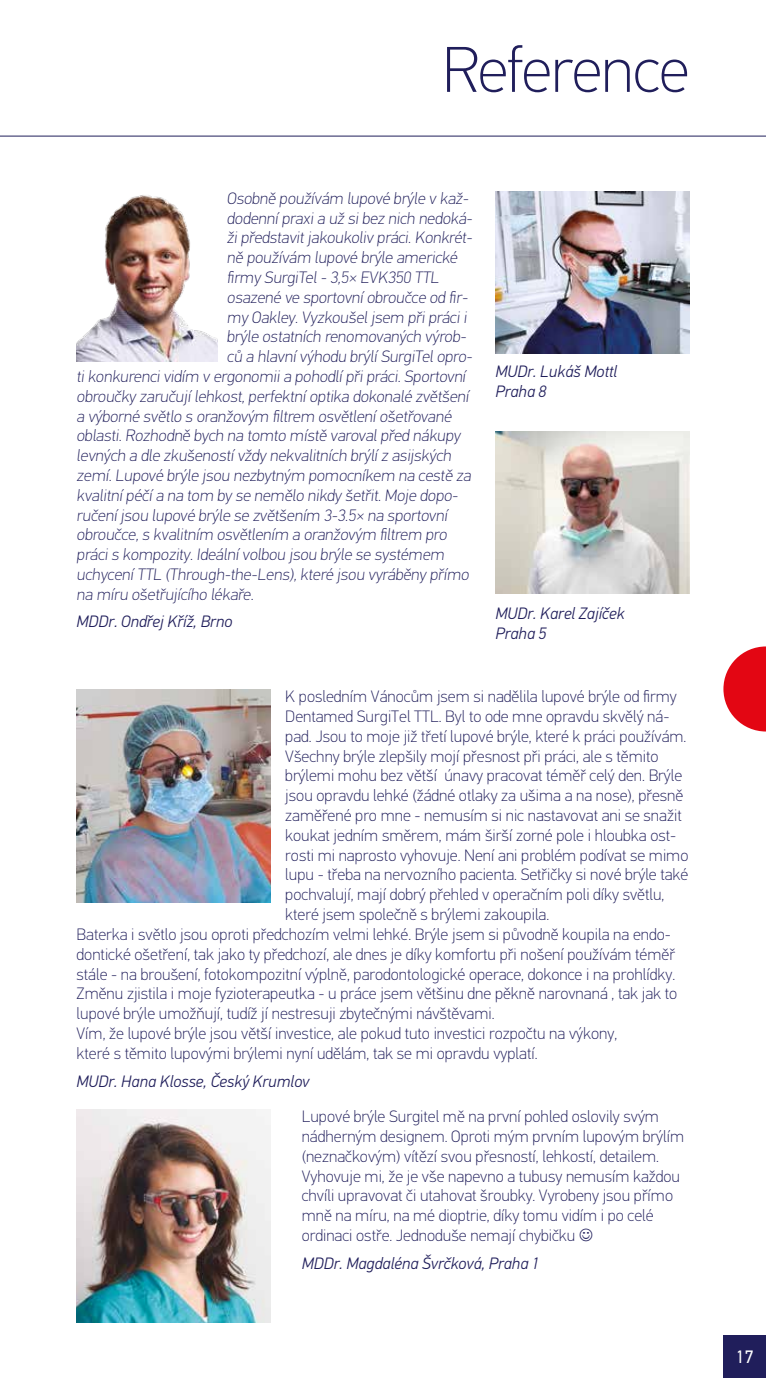
<style>
.page{position:relative;width:766px;height:1378px;background:#fff}
.page>*{position:absolute;margin:0;border:0;box-sizing:border-box;transform-origin:0 0}
.t1{font:100 64.5px "PF Din Text Pro";letter-spacing:-.02em;color:#201e5b}
.t2{font:18px "PF Din Text Pro";color:#fff}
.t3{font:100 16.5px/19.8px "PF Din Text Pro";color:#201e5b}
.t4{font:italic 300 16.5px/19.8px "PF Din Text Pro";color:#201e5b}
</style>
<div class="page">
<svg style="left:723px;top:646px;width:42px;height:85px"></svg>
<div style="left:723px;top:1335px;width:42px;height:43px;background:#201e5b"></div>
<hr style="left:0;top:136px;width:765px;height:1px;background:#201e5b">
<img style="left:77px;top:195px;width:140px;height:166px">
<img style="left:77px;top:690px;width:193px;height:213px">
<img style="left:77px;top:1110px;width:193px;height:212px">
<img style="left:495px;top:191px;width:194px;height:162px">
<img style="left:495px;top:431px;width:194px;height:162px">
<h1 class="t1" style="left:442px;top:33px;width:249px">Reference</h1>
<p class="t3" style="left:227px;top:188px;width:245px">Osobně používám lupové brýle v kaž-</p>
<p class="t3" style="left:227px;top:208px;width:249px">dodenní praxi a už si bez nich nedoká-</p>
<p class="t3" style="left:227px;top:228px;width:249px">ži představit jakoukoliv práci. Konkrét-</p>
<p class="t3" style="left:227px;top:248px;width:234px">ně používám lupové brýle americké</p>
<p class="t3" style="left:227px;top:268px;width:216px">firmy SurgiTel - 3,5× EVK350 TTL</p>
<p class="t3" style="left:227px;top:287px;width:245px">osazené ve sportovní obroučce od fir-</p>
<p class="t3" style="left:227px;top:307px;width:243px">my Oakley. Vyzkoušel jsem při práci i</p>
<p class="t3" style="left:227px;top:327px;width:243px">brýle ostatních renomovaných výrob-</p>
<p class="t3" style="left:227px;top:347px;width:249px">ců a hlavní výhodu brýlí SurgiTel opro-</p>
<p class="t3" style="left:77px;top:367px;width:393px">ti konkurenci vidím v ergonomii a pohodlí při práci. Sportovní</p>
<p class="t3" style="left:77px;top:386px;width:396px">obroučky zaručují lehkost, perfektní optika dokonalé zvětšení</p>
<p class="t3" style="left:77px;top:406px;width:379px">a výborné světlo s oranžovým filtrem osvětlení ošetřované</p>
<p class="t3" style="left:77px;top:426px;width:387px">oblasti. Rozhodně bych na tomto místě varoval před nákupy</p>
<p class="t3" style="left:77px;top:446px;width:378px">levných a dle zkušeností vždy nekvalitních brýlí z asijských</p>
<p class="t3" style="left:77px;top:466px;width:398px">zemí. Lupové brýle jsou nezbytným pomocníkem na cestě za</p>
<p class="t3" style="left:77px;top:485px;width:385px">kvalitní péčí a na tom by se nemělo nikdy šetřit. Moje dopo-</p>
<p class="t3" style="left:77px;top:505px;width:374px">ručení jsou lupové brýle se zvětšením 3-3.5× na sportovní</p>
<p class="t3" style="left:77px;top:525px;width:374px">obroučce, s kvalitním osvětlením a oranžovým filtrem pro</p>
<p class="t3" style="left:77px;top:545px;width:371px">práci s kompozity. Ideální volbou jsou brýle se systémem</p>
<p class="t3" style="left:77px;top:565px;width:396px">uchycení TTL (Through-the-Lens), které jsou vyráběny přímo</p>
<p class="t3" style="left:77px;top:584px;width:181px">na míru ošetřujícího lékaře.</p>
<p class="t4" style="left:77px;top:612px;width:157px">MDDr. Ondřej Kříž, Brno</p>
<p class="t4" style="left:495px;top:362px;width:123px">MUDr. Lukáš Mottl<br>Praha 8</p>
<p class="t4" style="left:495px;top:604px;width:131px">MUDr. Karel Zajíček<br>Praha 5</p>
<p class="t3" style="left:285px;top:687px;width:393px">K posledním Vánocům jsem si nadělila lupové brýle od firmy</p>
<p class="t3" style="left:285px;top:707px;width:385px">Dentamed SurgiTel TTL. Byl to ode mne opravdu skvělý ná-</p>
<p class="t3" style="left:285px;top:726px;width:402px">pad. Jsou to moje již třetí lupové brýle, které k práci používám.</p>
<p class="t3" style="left:285px;top:746px;width:374px">Všechny brýle zlepšily mojí přesnost při práci, ale s těmito</p>
<p class="t3" style="left:285px;top:766px;width:398px">brýlemi mohu bez větší únavy pracovat téměř celý den. Brýle</p>
<p class="t3" style="left:285px;top:786px;width:399px">jsou opravdu lehké (žádné otlaky za ušima a na nose), přesně</p>
<p class="t3" style="left:285px;top:806px;width:398px">zaměřené pro mne - nemusím si nic nastavovat ani se snažit</p>
<p class="t3" style="left:285px;top:825px;width:392px">koukat jedním směrem, mám širší zorné pole i hloubka ost-</p>
<p class="t3" style="left:285px;top:845px;width:404px">rosti mi naprosto vyhovuje. Není ani problém podívat se mimo</p>
<p class="t3" style="left:285px;top:865px;width:404px">lupu - třeba na nervozního pacienta. Setřičky si nové brýle také</p>
<p class="t3" style="left:285px;top:885px;width:380px">pochvalují, mají dobrý přehled v operačním poli díky světlu,</p>
<p class="t3" style="left:285px;top:905px;width:265px">které jsem společně s brýlemi zakoupila.</p>
<p class="t3" style="left:77px;top:924px;width:595px">Baterka i světlo jsou oproti předchozím velmi lehké. Brýle jsem si původně koupila na endo-</p>
<p class="t3" style="left:77px;top:944px;width:599px">dontické ošetření, tak jako ty předchozí, ale dnes je díky komfortu při nošení používám téměř</p>
<p class="t3" style="left:77px;top:964px;width:600px">stále - na broušení, fotokompozitní výplně, parodontologické operace, dokonce i na prohlídky.</p>
<p class="t3" style="left:77px;top:984px;width:602px">Změnu zjistila i moje fyzioterapeutka - u práce jsem většinu dne pěkně narovnaná , tak jak to</p>
<p class="t3" style="left:77px;top:1004px;width:419px">lupové brýle umožňují, tudíž jí nestresuji zbytečnými návštěvami.</p>
<p class="t3" style="left:77px;top:1023px;width:542px">Vím, že lupové brýle jsou větší investice, ale pokud tuto investici rozpočtu na výkony,</p>
<p class="t3" style="left:77px;top:1043px;width:462px">které s těmito lupovými brýlemi nyní udělám, tak se mi opravdu vyplatí.</p>
<p class="t4" style="left:77px;top:1072px;width:234px">MUDr. Hana Klosse, Český Krumlov</p>
<p class="t3" style="left:301px;top:1107px;width:384px">Lupové brýle Surgitel mě na první pohled oslovily svým nádherným designem. Oproti mým prvním lupovým brýlím (neznačkovým) vítězí svou přesností, lehkostí, detailem.<br>Vyhovuje mi, že je vše napevno a tubusy nemusím každou chvíli upravovat či utahovat šroubky. Vyrobeny jsou přímo mně na míru, na mé dioptrie, díky tomu vidím i po celé ordinaci ostře. Jednoduše nemají chybičku</p>
<p class="t4" style="left:301px;top:1254px;width:240px">MDDr. Magdaléna Švrčková, Praha 1</p>
<p class="t2" style="left:735px;top:1346px;width:19px">17</p>
</div>
